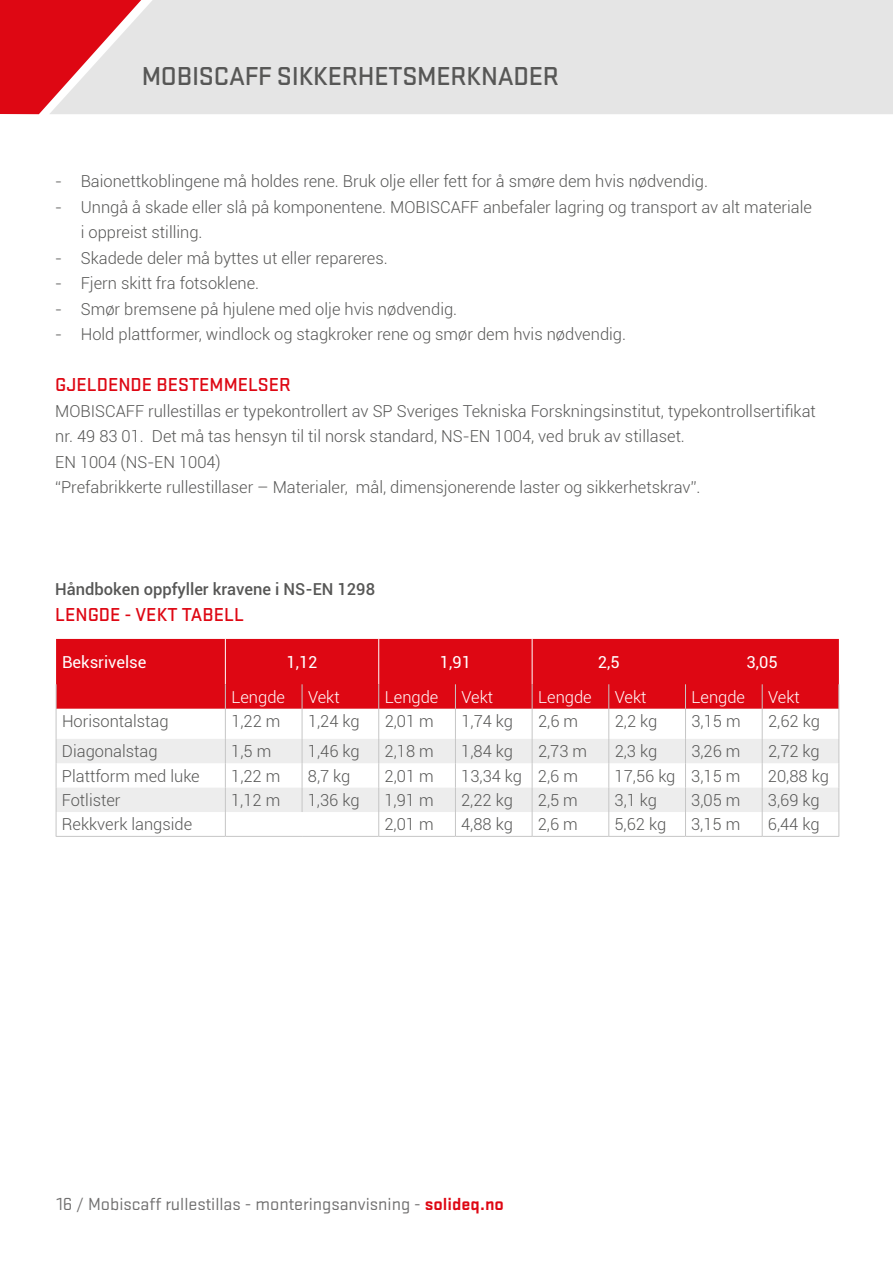
<style>
.page{position:relative;width:893px;height:1263px;background:#fff}
.page>*{position:absolute;margin:0;border:0;box-sizing:border-box;transform-origin:0 0}
.t1{font:500 27px "Stratum No 1";letter-spacing:-.01em;color:#575756}
.t2{font:500 19.5px "Stratum No 2";color:#de0713}
.t3{font:18.15px "Stratum No 2";color:#706f6f}
.t4{font:300 16.5px/25.5px "Roboto";color:#575756}
.t5{font:300 16.5px "Roboto";color:#fff}
.t6{font:500 16.5px "Roboto";color:#575756}
.t7{font:16.5px "Roboto";color:#fff}
.s1{font-weight:700;color:#de0713}
</style>
<div class="page">
<div style="left:157px;top:0;width:736px;height:114px;background:#e5e5e5"></div>
<svg style="left:0;top:0;width:157px;height:114px;background:#e2676e"></svg>
<div style="left:56px;top:639px;width:783px;height:70px;background:#de0713"></div>
<svg style="left:57px;top:739px;width:781px;height:73px;fill:#ededed"></svg>
<hr style="left:225px;top:639px;width:1px;height:45px;background:#fff">
<hr style="left:378px;top:639px;width:1px;height:45px;background:#fff">
<hr style="left:532px;top:639px;width:1px;height:45px;background:#fff">
<svg style="left:56px;top:684px;width:1px;height:25px"></svg>
<svg style="left:225px;top:684px;width:1px;height:25px"></svg>
<svg style="left:302px;top:684px;width:1px;height:25px"></svg>
<svg style="left:378px;top:684px;width:1px;height:25px"></svg>
<svg style="left:455px;top:684px;width:1px;height:25px"></svg>
<svg style="left:532px;top:684px;width:1px;height:25px"></svg>
<svg style="left:608px;top:684px;width:1px;height:25px"></svg>
<svg style="left:685px;top:684px;width:1px;height:25px"></svg>
<svg style="left:762px;top:684px;width:1px;height:25px"></svg>
<svg style="left:838px;top:684px;width:1px;height:25px"></svg>
<hr style="left:56px;top:709px;width:1px;height:30px;background:#c6c6c6">
<hr style="left:225px;top:709px;width:1px;height:30px;background:#c6c6c6">
<hr style="left:302px;top:709px;width:1px;height:30px;background:#c6c6c6">
<hr style="left:378px;top:709px;width:1px;height:30px;background:#c6c6c6">
<hr style="left:455px;top:709px;width:1px;height:30px;background:#c6c6c6">
<hr style="left:532px;top:709px;width:1px;height:30px;background:#c6c6c6">
<hr style="left:608px;top:709px;width:1px;height:30px;background:#c6c6c6">
<hr style="left:685px;top:709px;width:1px;height:30px;background:#c6c6c6">
<hr style="left:762px;top:709px;width:1px;height:30px;background:#c6c6c6">
<hr style="left:838px;top:709px;width:1px;height:30px;background:#c6c6c6">
<svg style="left:302px;top:739px;width:1px;height:73px"></svg>
<svg style="left:56px;top:739px;width:1px;height:97px"></svg>
<svg style="left:225px;top:739px;width:1px;height:97px"></svg>
<svg style="left:378px;top:739px;width:1px;height:97px"></svg>
<svg style="left:455px;top:739px;width:1px;height:97px"></svg>
<svg style="left:532px;top:739px;width:1px;height:97px"></svg>
<svg style="left:608px;top:739px;width:1px;height:97px"></svg>
<svg style="left:685px;top:739px;width:1px;height:97px"></svg>
<svg style="left:762px;top:739px;width:1px;height:97px"></svg>
<svg style="left:838px;top:739px;width:1px;height:97px"></svg>
<hr style="left:56px;top:836px;width:169px;height:1px;background:#c6c6c6">
<hr style="left:225px;top:836px;width:77px;height:1px;background:#c6c6c6">
<hr style="left:302px;top:836px;width:77px;height:1px;background:#c6c6c6">
<hr style="left:379px;top:836px;width:76px;height:1px;background:#c6c6c6">
<hr style="left:455px;top:836px;width:77px;height:1px;background:#c6c6c6">
<hr style="left:532px;top:836px;width:77px;height:1px;background:#c6c6c6">
<hr style="left:609px;top:836px;width:76px;height:1px;background:#c6c6c6">
<hr style="left:685px;top:836px;width:77px;height:1px;background:#c6c6c6">
<hr style="left:762px;top:836px;width:77px;height:1px;background:#c6c6c6">
<h1 class="t1" style="left:142px;top:61px;width:419px">MOBISCAFF SIKKERHETSMERKNADER</h1>
<p class="t4" style="left:55px;top:168px;width:654px">- Baionettkoblingene må holdes rene. Bruk olje eller fett for å smøre dem hvis nødvendig.</p>
<p class="t4" style="left:81px;top:194px;width:733px;text-indent:-26px">- Unngå å skade eller slå på komponentene. MOBISCAFF anbefaler lagring og transport av alt materiale i oppreist stilling.</p>
<p class="t4" style="left:55px;top:245px;width:334px">- Skadede deler må byttes ut eller repareres.</p>
<p class="t4" style="left:55px;top:270px;width:205px">- Fjern skitt fra fotsoklene.</p>
<p class="t4" style="left:55px;top:296px;width:403px">- Smør bremsene på hjulene med olje hvis nødvendig.</p>
<p class="t4" style="left:55px;top:321px;width:572px">- Hold plattformer, windlock og stagkroker rene og smør dem hvis nødvendig.</p>
<p class="t2" style="left:55px;top:374px;width:237px">GJELDENDE BESTEMMELSER</p>
<p class="t4" style="left:55px;top:398px;width:762px">MOBISCAFF rullestillas er typekontrollert av SP Sveriges Tekniska Forskningsinstitut, typekontrollsertifikat nr. 49 83 01. Det må tas hensyn til til norsk standard, NS-EN 1004, ved bruk av stillaset.<br>EN 1004 (NS-EN 1004)<br>“Prefabrikkerte rullestillaser – Materialer, mål, dimensjonerende laster og sikkerhetskrav”.</p>
<p class="t6" style="left:55px;top:578px;width:321px">Håndboken oppfyller kravene i NS-EN 1298</p>
<p class="t2" style="left:55px;top:603px;width:190px">LENGDE - VEKT TABELL</p>
<p class="t7" style="left:62px;top:650px;width:86px">Beksrivelse</p>
<p class="t7" style="left:286px;top:650px;width:33px">1,12</p>
<p class="t7" style="left:440px;top:650px;width:33px">1,91</p>
<p class="t7" style="left:598px;top:650px;width:23px">2,5</p>
<p class="t7" style="left:747px;top:650px;width:33px">3,05</p>
<p class="t5" style="left:231px;top:685px;width:55px">Lengde</p>
<p class="t5" style="left:308px;top:685px;width:33px">Vekt</p>
<p class="t5" style="left:385px;top:685px;width:55px">Lengde</p>
<p class="t5" style="left:461px;top:685px;width:33px">Vekt</p>
<p class="t5" style="left:538px;top:685px;width:55px">Lengde</p>
<p class="t5" style="left:615px;top:685px;width:33px">Vekt</p>
<p class="t5" style="left:691px;top:685px;width:55px">Lengde</p>
<p class="t5" style="left:768px;top:685px;width:33px">Vekt</p>
<p class="t4" style="left:62px;top:708px;width:108px">Horisontalstag</p>
<p class="t4" style="left:231px;top:708px;width:51px">1,22 m</p>
<p class="t4" style="left:308px;top:708px;width:53px">1,24 kg</p>
<p class="t4" style="left:385px;top:708px;width:51px">2,01 m</p>
<p class="t4" style="left:461px;top:708px;width:53px">1,74 kg</p>
<p class="t4" style="left:538px;top:708px;width:42px">2,6 m</p>
<p class="t4" style="left:615px;top:708px;width:44px">2,2 kg</p>
<p class="t4" style="left:691px;top:708px;width:51px">3,15 m</p>
<p class="t4" style="left:768px;top:708px;width:53px">2,62 kg</p>
<p class="t4" style="left:62px;top:738px;width:97px">Diagonalstag</p>
<p class="t4" style="left:231px;top:738px;width:42px">1,5 m</p>
<p class="t4" style="left:308px;top:738px;width:53px">1,46 kg</p>
<p class="t4" style="left:385px;top:738px;width:51px">2,18 m</p>
<p class="t4" style="left:461px;top:738px;width:53px">1,84 kg</p>
<p class="t4" style="left:538px;top:738px;width:51px">2,73 m</p>
<p class="t4" style="left:615px;top:738px;width:44px">2,3 kg</p>
<p class="t4" style="left:691px;top:738px;width:51px">3,26 m</p>
<p class="t4" style="left:768px;top:738px;width:53px">2,72 kg</p>
<p class="t4" style="left:62px;top:762px;width:139px">Plattform med luke</p>
<p class="t4" style="left:231px;top:762px;width:51px">1,22 m</p>
<p class="t4" style="left:308px;top:762px;width:44px">8,7 kg</p>
<p class="t4" style="left:385px;top:762px;width:51px">2,01 m</p>
<p class="t4" style="left:461px;top:762px;width:118px">13,34 kg 2,6 m</p>
<p class="t4" style="left:615px;top:762px;width:127px">17,56 kg 3,15 m</p>
<p class="t4" style="left:768px;top:762px;width:62px">20,88 kg</p>
<p class="t4" style="left:62px;top:787px;width:60px">Fotlister</p>
<p class="t4" style="left:231px;top:787px;width:51px">1,12 m</p>
<p class="t4" style="left:308px;top:787px;width:53px">1,36 kg</p>
<p class="t4" style="left:384px;top:787px;width:51px">1,91 m</p>
<p class="t4" style="left:461px;top:787px;width:53px">2,22 kg</p>
<p class="t4" style="left:538px;top:787px;width:42px">2,5 m</p>
<p class="t4" style="left:614px;top:787px;width:44px">3,1 kg</p>
<p class="t4" style="left:691px;top:787px;width:51px">3,05 m</p>
<p class="t4" style="left:768px;top:787px;width:53px">3,69 kg</p>
<p class="t4" style="left:62px;top:811px;width:132px">Rekkverk langside</p>
<p class="t4" style="left:384px;top:811px;width:51px">2,01 m</p>
<p class="t4" style="left:461px;top:811px;width:53px">4,88 kg</p>
<p class="t4" style="left:538px;top:811px;width:42px">2,6 m</p>
<p class="t4" style="left:614px;top:811px;width:53px">5,62 kg</p>
<p class="t4" style="left:691px;top:811px;width:51px">3,15 m</p>
<p class="t4" style="left:768px;top:811px;width:53px">6,44 kg</p>
<p class="t3" style="left:57px;top:1193px;width:449px">16 / Mobiscaff rullestillas - monteringsanvisning - <span class="s1">solideq.no</span></p>
</div>
